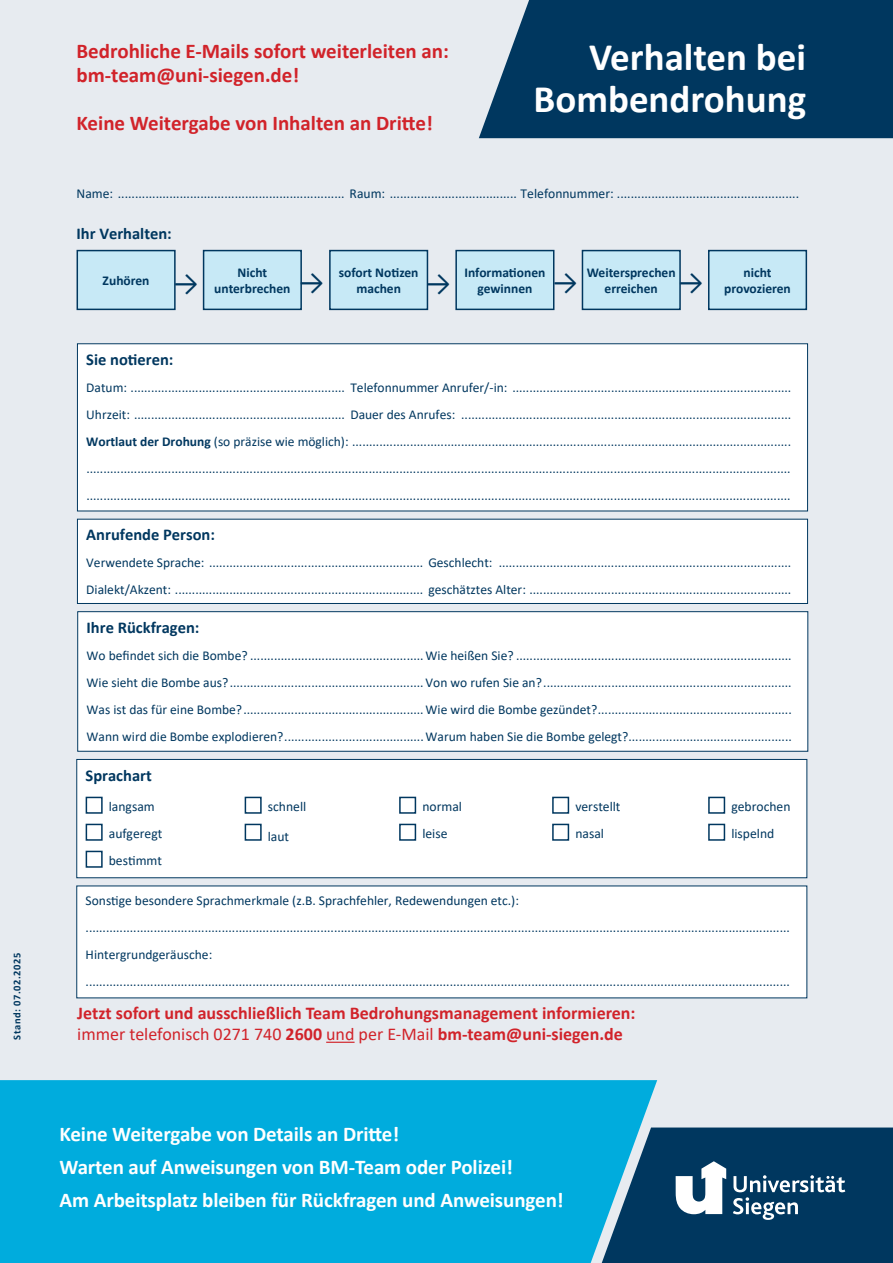
<style>
.page{position:relative;width:893px;height:1263px;background:#e7ebf0}
.page>*{position:absolute;margin:0;border:0;box-sizing:border-box;transform-origin:0 0}
.t1{font:700 39px/41.7px "Calibri";color:#fff;text-align:right}
.t2{font:28.5px "Calibri";color:#00375f}
.t3{font:700 21px/32.5px "Calibri";letter-spacing:-.005em;color:#fff}
.t4{font:700 21px/24px "Calibri";color:#d1232a}
.t5{font:700 18px/21px "Calibri";color:#d1232a}
.t6{font:700 16.5px "Calibri";color:#00375f}
.t7{font:13.65px "Calibri";color:#00375f}
.t8{font:13.5px/27px "Calibri";color:#00375f;text-align:justify}
.t9{font:700 13.5px/16.2px "Calibri";color:#00375f;text-align:center}
.t10{font:700 10.5px "Calibri";letter-spacing:.05em;color:#00375f}
.s1{font-weight:400;font-size:28.5px}
.s2{font-weight:700}
.s3{font-weight:400}
</style>
<div class="page">
<div style="left:479px;top:0;width:414px;height:138px;background:#00375f"></div>
<svg style="left:657px;top:1127px;width:236px;height:136px;background:#17496d"></svg>
<div style="left:77px;top:344px;width:730px;height:167px;background:#fff"></div>
<div style="left:78px;top:612px;width:730px;height:139px;background:#fff"></div>
<div style="left:77px;top:611px;width:731px;height:141px;border:1px solid #00375f"></div>
<div style="left:77px;top:519px;width:730px;height:84px;background:#fff"></div>
<div style="left:77px;top:519px;width:731px;height:85px;border:1px solid #00375f"></div>
<svg style="left:326px;top:1042px;width:29px;height:1px"></svg>
<div style="left:77px;top:759px;width:730px;height:119px;background:#fff"></div>
<div style="left:86px;top:797px;width:17px;height:17px;border:2px solid #00375f"></div>
<div style="left:245px;top:797px;width:17px;height:17px;border:2px solid #00375f"></div>
<div style="left:399px;top:797px;width:17px;height:17px;border:2px solid #00375f"></div>
<div style="left:552px;top:797px;width:17px;height:17px;border:2px solid #00375f"></div>
<div style="left:708px;top:797px;width:17px;height:17px;border:2px solid #00375f"></div>
<div style="left:86px;top:824px;width:17px;height:17px;border:2px solid #00375f"></div>
<div style="left:245px;top:824px;width:17px;height:17px;border:2px solid #00375f"></div>
<div style="left:399px;top:824px;width:17px;height:17px;border:2px solid #00375f"></div>
<div style="left:552px;top:824px;width:17px;height:17px;border:2px solid #00375f"></div>
<div style="left:708px;top:824px;width:17px;height:17px;border:2px solid #00375f"></div>
<div style="left:86px;top:851px;width:17px;height:17px;border:2px solid #00375f"></div>
<div style="left:76px;top:759px;width:731px;height:119px;border:1px solid #00375f"></div>
<div style="left:77px;top:886px;width:730px;height:112px;background:#fff"></div>
<div style="left:0;top:1080px;width:657px;height:183px;background:#00acdd"></div>
<div style="left:77px;top:251px;width:98px;height:58px;background:#c7e9f6"></div>
<div style="left:77px;top:250px;width:99px;height:60px;border:2px solid #00375f"></div>
<div style="left:204px;top:251px;width:97px;height:58px;background:#c7e9f6"></div>
<div style="left:203px;top:250px;width:99px;height:60px;border:2px solid #00375f"></div>
<div style="left:330px;top:251px;width:97px;height:58px;background:#c7e9f6"></div>
<div style="left:329px;top:250px;width:99px;height:60px;border:2px solid #00375f"></div>
<div style="left:456px;top:251px;width:98px;height:58px;background:#c7e9f6"></div>
<div style="left:455px;top:250px;width:99px;height:60px;border:2px solid #00375f"></div>
<div style="left:582px;top:251px;width:98px;height:58px;background:#c7e9f6"></div>
<div style="left:582px;top:250px;width:99px;height:60px;border:2px solid #00375f"></div>
<div style="left:709px;top:251px;width:97px;height:58px;background:#c7e9f6"></div>
<div style="left:708px;top:250px;width:99px;height:60px;border:2px solid #00375f"></div>
<p class="t10" style="left:10px;top:1040px;width:88px;rotate:-90deg">Stand: 07.02.2025</p>
<h3 class="t4" style="left:77px;top:39px;width:374px">Bedrohliche E-Mails sofort weiterleiten an: bm-team@uni-siegen.de!</h3>
<h3 class="t4" style="left:77px;top:111px;width:358px">Keine Weitergabe von Inhalten an Dritte!</h3>
<h1 class="t1" style="left:533px;top:36px;width:274px">Verhalten bei<br>Bombendrohung</h1>
<p class="t7" style="left:77px;top:184px;width:724px">Name: .................................................................. Raum: ..................................... Telefonnummer: .....................................................</p>
<p class="t6" style="left:77px;top:222px;width:97px">Ihr Verhalten:</p>
<p class="t9" style="left:103px;top:272px;width:98px">Zuhören <span class="s1">→</span></p>
<p class="t9" style="left:214px;top:264px;width:78px">Nicht unterbrechen</p>
<p class="t9" style="left:339px;top:264px;width:81px">sofort Notizen machen</p>
<p class="t9" style="left:464px;top:264px;width:82px">Informationen gewinnen</p>
<p class="t9" style="left:587px;top:264px;width:90px">Weitersprechen erreichen</p>
<p class="t9" style="left:743px;top:264px;width:30px">nicht</p>
<h2 class="t2" style="left:299px;top:263px;width:27px">→</h2>
<h2 class="t2" style="left:426px;top:263px;width:27px">→</h2>
<h2 class="t2" style="left:552px;top:263px;width:27px">→</h2>
<p class="t9" style="left:678px;top:280px;width:114px"><span class="s1">→</span> provozieren</p>
<p class="t6" style="left:86px;top:348px;width:89px">Sie notieren:</p>
<p class="t8" style="left:86px;top:374px;width:706px">Datum: ............................................................... Telefonnummer Anrufer/-in: ..................................................................................<br>Uhrzeit: .............................................................. Dauer des Anrufes: .................................................................................................<br><span class="s2">Wortlaut der Drohung</span> (so präzise wie möglich): ................................................................................................................................. ............................................................................................................................................................................................................... ...............................................................................................................................................................................................................</p>
<p class="t6" style="left:86px;top:523px;width:130px">Anrufende Person:</p>
<p class="t8" style="left:86px;top:549px;width:706px">Verwendete Sprache: ............................................................... Geschlecht: ......................................................................................<br>Dialekt/Akzent: ......................................................................... geschätztes Alter: .............................................................................</p>
<p class="t6" style="left:87px;top:616px;width:114px">Ihre Rückfragen:</p>
<p class="t8" style="left:87px;top:642px;width:707px">Wo befindet sich die Bombe? ...................................................Wie heißen Sie? .................................................................................<br>Wie sieht die Bombe aus?......................................................... Von wo rufen Sie an?.........................................................................<br>Was ist das für eine Bombe?.....................................................Wie wird die Bombe gezündet?.........................................................<br>Wann wird die Bombe explodieren?.........................................Warum haben Sie die Bombe gelegt?................................................</p>
<p class="t6" style="left:86px;top:763px;width:68px">Sprachart</p>
<p class="t7" style="left:109px;top:797px;width:47px">langsam</p>
<p class="t7" style="left:268px;top:797px;width:40px">schnell</p>
<p class="t7" style="left:422px;top:797px;width:41px">normal</p>
<p class="t7" style="left:575px;top:797px;width:47px">verstellt</p>
<p class="t7" style="left:731px;top:797px;width:61px">gebrochen</p>
<p class="t7" style="left:109px;top:824px;width:55px">aufgeregt</p>
<p class="t7" style="left:268px;top:827px;width:23px">laut</p>
<p class="t7" style="left:422px;top:824px;width:27px">leise</p>
<p class="t7" style="left:575px;top:824px;width:30px">nasal</p>
<p class="t7" style="left:731px;top:824px;width:44px">lispelnd</p>
<p class="t7" style="left:109px;top:851px;width:55px">bestimmt</p>
<p class="t8" style="left:86px;top:887px;width:706px;text-align:left">Sonstige besondere Sprachmerkmale (z.B. Sprachfehler, Redewendungen etc.): ...............................................................................................................................................................................................................<br>Hintergrundgeräusche: ...............................................................................................................................................................................................................</p>
<h3 class="t5" style="left:77px;top:1002px;width:560px">Jetzt sofort und ausschließlich Team Bedrohungsmanagement informieren: <span class="s3">immer telefonisch 0271 740</span> 2600 <span class="s3">und per E-Mail</span> bm-team@uni-siegen.de</h3>
<h3 class="t3" style="left:60px;top:1118px;width:506px">Keine Weitergabe von Details an Dritte!<br>Warten auf Anweisungen von BM-Team oder Polizei!<br>Am Arbeitsplatz bleiben für Rückfragen und Anweisungen!</h3>
</div>
